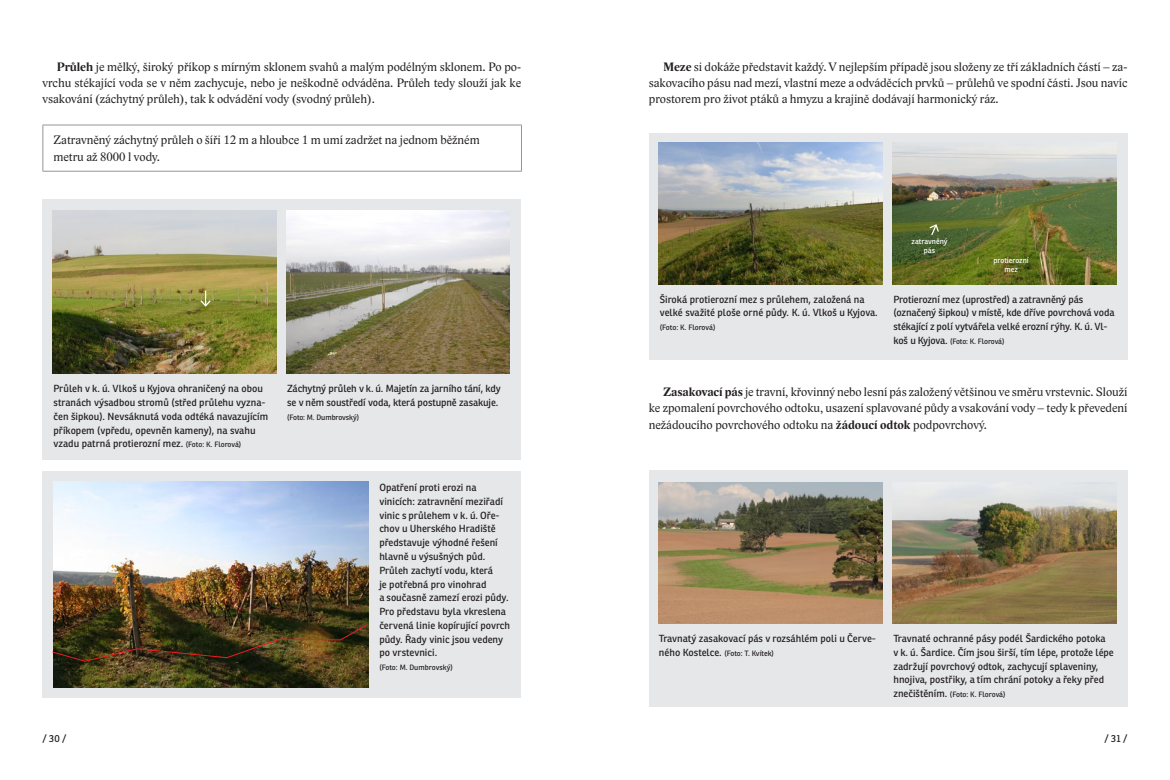
<style>
.page{position:relative;width:1170px;height:780px;background:#fff}
.page>*{position:absolute;margin:0;border:0;box-sizing:border-box;transform-origin:0 0}
.Odstavec{font:12.5px/16.2px "Lido STF";color:#231f20;text-align:justify}
.Box{font:12.5px/16.2px "Lido STF";color:#231f20}
.Popisek_Foto{font:10px/13.8px "Ronnia";color:#231f20}
.Popisek_Foto-2{font:7.5px "Ronnia";letter-spacing:-.01em;color:#231f20}
.t1{font:7.5px/9px "Ronnia";color:#fff;text-align:center}
.s1{font-weight:700}
.s2{font-size:7.5px}
.s3{font-size:10px}
</style>
<div class="page">
<hr style="left:43px;top:125px;width:478px;height:1px;background:#939598">
<hr style="left:43px;top:125px;width:1px;height:46px;background:#939598">
<hr style="left:521px;top:125px;width:1px;height:46px;background:#939598">
<hr style="left:43px;top:171px;width:478px;height:1px;background:#939598">
<div style="left:648px;top:133px;width:479px;height:227px;background:#e6e7e9"></div>
<img style="left:659px;top:142px;width:223px;height:142px">
<img style="left:892px;top:143px;width:223px;height:141px">
<svg style="left:928px;top:223px;width:11px;height:13px"></svg>
<div style="left:648px;top:470px;width:479px;height:237px;background:#e6e7e9"></div>
<img style="left:659px;top:482px;width:223px;height:142px">
<img style="left:892px;top:482px;width:223px;height:142px">
<div style="left:43px;top:199px;width:478px;height:261px;background:#e6e7e9"></div>
<img style="left:53px;top:211px;width:223px;height:163px">
<img style="left:286px;top:211px;width:224px;height:163px">
<svg style="left:199px;top:291px;width:13px;height:16px"></svg>
<div style="left:43px;top:471px;width:478px;height:227px;background:#e6e7e9"></div>
<img style="left:53px;top:482px;width:315px;height:205px">
<img style="left:52px;top:623px;width:316px;height:38px">
<p class="Odstavec" style="left:43px;top:59px;width:480px;text-indent:14px"><span class="s1">Průleh</span> je mělký, široký příkop s mírným sklonem svahů a malým podélným sklonem. Po po&shy;vrchu stékající voda se v něm zachycuje, nebo je neškodně odváděna. Průleh tedy slouží jak ke vsakování (záchytný průleh), tak k odvádění vody (svodný průleh).</p>
<p class="Box" style="left:53px;top:132px;width:427px">Zatravněný záchytný průleh o šíři 12 m a hloubce 1 m umí zadržet na jednom běžném metru až 8000 l vody.</p>
<p class="Popisek_Foto" style="left:54px;top:382px;width:216px">Průleh v k. ú. Vlkoš u Kyjova ohraničený na obou stranách výsadbou stromů (střed průlehu vyzna&shy;čen šipkou). Nevsáknutá voda odtéká navazujícím příkopem (vpředu, opevněn kameny), na svahu vzadu patrná protierozní mez. <span class="s2">(Foto: K. Florová)</span></p>
<p class="Popisek_Foto" style="left:287px;top:382px;width:215px">Záchytný průleh v k. ú. Majetín za jarního tání, kdy se v něm soustředí voda, která postupně zasakuje.</p>
<p class="Popisek_Foto-2" style="left:287px;top:412px;width:73px">(Foto: M. Dumbrovský)</p>
<p class="Popisek_Foto" style="left:379px;top:480px;width:132px">Opatření proti erozi na vinicích: zatravnění meziřadí vinic s průlehem v k. ú. Oře&shy;chov u Uherského Hradiště představuje výhodné řešení hlavně u výsušných půd.<br>Průleh zachytí vodu, která<br>je potřebná pro vinohrad<br>a současně zamezí erozi půdy.<br>Pro představu byla vkreslena červená linie kopírující povrch půdy. Řady vinic jsou vedeny po vrstevnici.</p>
<p class="Popisek_Foto-2" style="left:379px;top:662px;width:75px">(Foto: M. Dumbrovský)</p>
<p class="Odstavec" style="left:648px;top:59px;width:480px;text-indent:14px"><span class="s1">Meze</span> si dokáže představit každý. V nejlepším případě jsou složeny ze tří základních částí – za&shy;sakovacího pásu nad mezí, vlastní meze a odváděcích prvků – průlehů ve spodní části. Jsou navíc prostorem pro život ptáků a hmyzu a krajině dodávají harmonický ráz.</p>
<p class="Popisek_Foto" style="left:659px;top:292px;width:219px">Široká protierozní mez s průlehem, založená na velké svažité ploše orné půdy. K. ú. Vlkoš u Kyjova.</p>
<p class="Popisek_Foto-2" style="left:659px;top:323px;width:57px">(Foto: K. Florová)</p>
<p class="t1" style="left:911px;top:236px;width:37px">zatravněný pás</p>
<p class="t1" style="left:993px;top:255px;width:37px">protierozní</p>
<p class="t1" style="left:1004px;top:264px;width:15px">mez</p>
<p class="Popisek_Foto" style="left:893px;top:292px;width:222px">Protierozní mez (uprostřed) a zatravněný pás (označený šipkou) v místě, kde dříve povrchová voda stékající z polí vytvářela velké erozní rýhy. K. ú. Vl-</p>
<p class="Popisek_Foto-2" style="left:893px;top:336px;width:112px"><span class="s3">koš u Kyjova.</span> (Foto: K. Florová)</p>
<p class="Odstavec" style="left:648px;top:384px;width:480px;text-indent:14px"><span class="s1">Zasakovací pás</span> je travní, křovinný nebo lesní pás založený většinou ve směru vrstevnic. Slouží ke zpomalení povrchového odtoku, usazení splavované půdy a vsakování vody – tedy k převedení nežádoucího povrchového odtoku na <span class="s1">žádoucí odtok</span> podpovrchový.</p>
<p class="Popisek_Foto" style="left:659px;top:631px;width:218px">Travnatý zasakovací pás v rozsáhlém poli u Červe-</p>
<p class="Popisek_Foto-2" style="left:659px;top:648px;width:117px"><span class="s3">ného Kostelce.</span> (Foto: T. Kvítek)</p>
<p class="Popisek_Foto" style="left:893px;top:631px;width:222px">Travnaté ochranné pásy podél Šardického potoka<br>v k. ú. Šardice. Čím jsou širší, tím lépe, protože lépe zadržují povrchový odtok, zachycují splaveniny, hnojiva, postřiky, a tím chrání potoky a řeky před</p>
<p class="Popisek_Foto-2" style="left:893px;top:689px;width:114px"><span class="s3">znečištěním.</span> (Foto: K. Florová)</p>
<p class="Popisek_Foto" style="left:43px;top:731px;width:25px">/ 30 /</p>
<p class="Popisek_Foto" style="left:1104px;top:731px;width:24px">/ 31 /</p>
</div>
